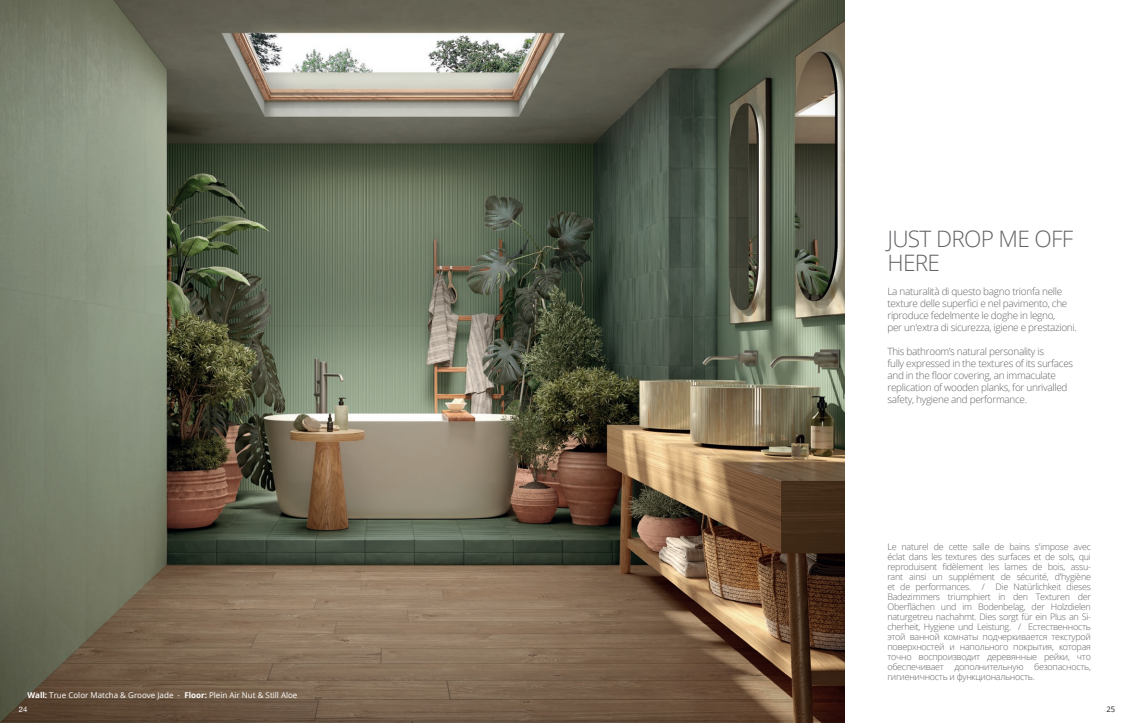
<style>
.page{position:relative;width:1134px;height:723px;background:#fff}
.page>*{position:absolute;margin:0;border:0;box-sizing:border-box;transform-origin:0 0}
.t1{font:300 22.7px/24.5px "Open Sans";letter-spacing:-.03em;color:#636366}
.t2{font:300 10px/12px "Open Sans";letter-spacing:-.03em;color:#636366}
.t3{font:300 9px/10px "Open Sans";letter-spacing:-.03em;color:#636366;text-align:justify}
.t4{font:8px "Open Sans";color:#fff}
.t5{font:7.7px "Helvetica Neue LT Com";color:#fff}
.t6{font:7.7px "Open Sans";color:#231f20}
.s1{font-weight:700}
</style>
<div class="page">
<img style="left:0;top:0;width:844px;height:723px">
<h1 class="t1" style="left:887px;top:225px;width:187px">JUST DROP ME OFF<br>HERE</h1>
<p class="t2" style="left:887px;top:285px;width:191px">La naturalità di questo bagno trionfa nelle texture delle superfici e nel pavimento, che riproduce fedelmente le doghe in legno,<br>per un'extra di sicurezza, igiene e prestazioni.</p>
<p class="t2" style="left:887px;top:345px;width:187px">This bathroom’s natural personality is<br>fully expressed in the textures of its surfaces and in the floor covering, an immaculate replication of wooden planks, for unrivalled safety, hygiene and performance.</p>
<p class="t4" style="left:27px;top:689px;width:271px"><span class="s1">Wall:</span> True Color Matcha &amp; Groove Jade - <span class="s1">Floor:</span> Plein Air Nut &amp; Still Aloe</p>
<p class="t3" style="left:887px;top:542px;width:205px">Le naturel de cette salle de bains s'impose avec éclat dans les textures des surfaces et de sols, qui reproduisent fidèlement les lames de bois, assu&shy;rant ainsi un supplément de sécurité, d'hygiène et de performances. / Die Natürlichkeit dieses Badezimmers triumphiert in den Texturen der Oberflächen und im Bodenbelag, der Holzdielen naturgetreu nachahmt. Dies sorgt für ein Plus an Si&shy;cherheit, Hygiene und Leistung. / Естественность этой ванной комнаты подчеркивается текстурой поверхностей и напольного покрытия, которая точно воспроизводит деревянные рейки, что обеспечивает дополнительную безопасность, гигиеничность и функциональность.</p>
<p class="t5" style="left:19px;top:704px;width:10px">24</p>
<p class="t6" style="left:1106px;top:704px;width:10px">25</p>
</div>
